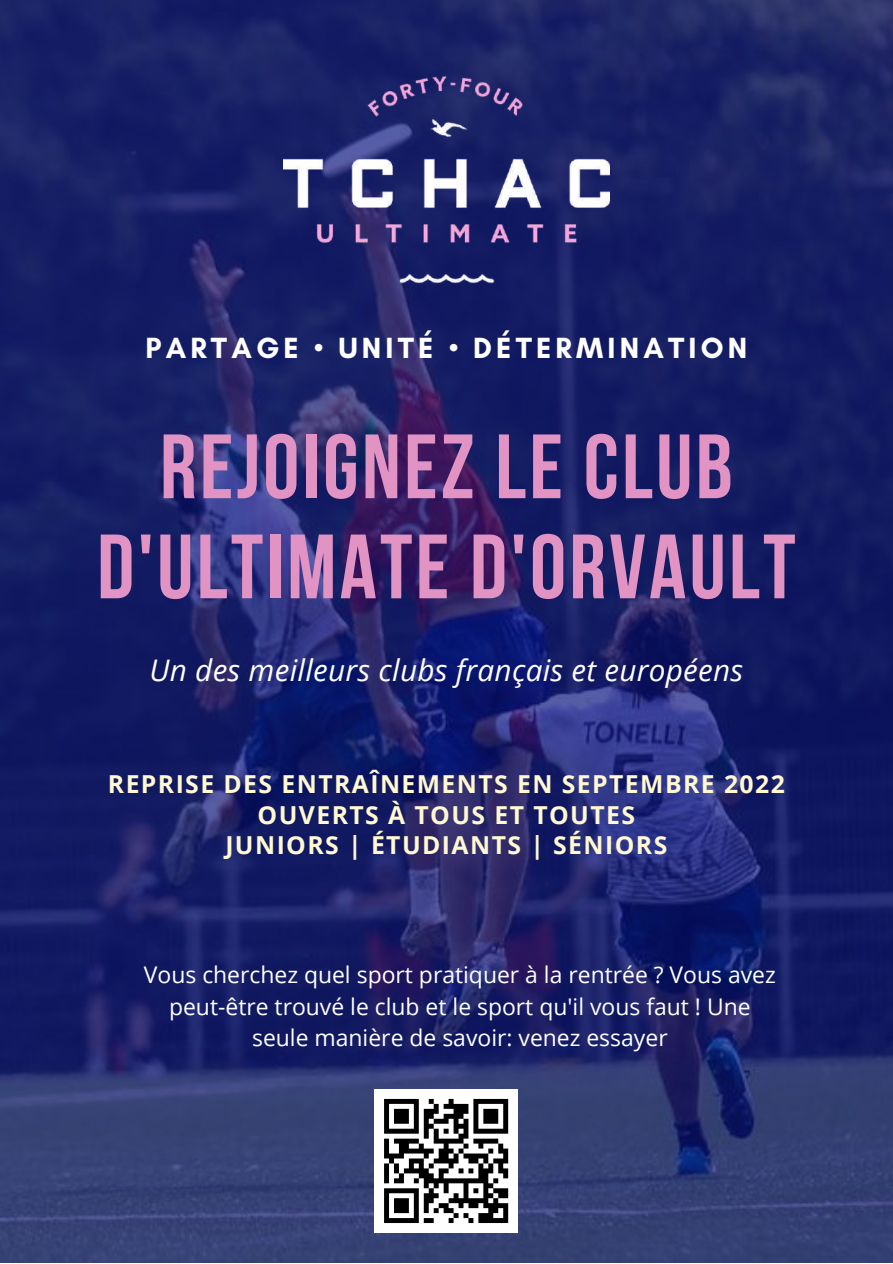
<style>
.page{position:relative;width:893px;height:1264px;background:#fff}
.page>*{position:absolute;margin:0;border:0;box-sizing:border-box;transform-origin:0 0}
.t1{font:700 91.05px/100.1px "Bebas Neue";letter-spacing:.035em;color:#e193c3;text-align:center}
.t2{font:italic 29.7px "Open Sans";letter-spacing:.01em;color:#fff}
.t3{font:700 29.7px "Glacial Indifference";letter-spacing:.14em;color:#fff}
.t4{font:700 24.75px/30.3px "Open Sans";letter-spacing:.055em;color:#fff8d1;text-align:center}
.t5{font:22.95px/31.5px "Open Sans";color:#fff;text-align:center}
</style>
<div class="page">
<img style="left:0;top:0;width:892px;height:1262px">
<div style="left:374px;top:1088px;width:144px;height:144px;background:#fff"></div>
<svg style="left:384px;top:1098px;width:124px;height:124px"></svg>
<div style="left:478px;top:1217px;width:30px;height:5px;background:#000"></div>
<img style="left:283px;top:16px;width:326px;height:326px">
<p class="t3" style="left:145px;top:329px;width:603px">PARTAGE • UNITÉ • DÉTERMINATION</p>
<h1 class="t1" style="left:97px;top:425px;width:700px">REJOIGNEZ LE CLUB<br>D'ULTIMATE D'ORVAULT</h1>
<p class="t2" style="left:149px;top:649px;width:595px">Un des meilleurs clubs français et européens</p>
<p class="t4" style="left:108px;top:768px;width:678px">REPRISE DES ENTRAÎNEMENTS EN SEPTEMBRE 2022<br>OUVERTS À TOUS ET TOUTES<br>JUNIORS | ÉTUDIANTS | SÉNIORS</p>
<p class="t5" style="left:144px;top:958px;width:633px">Vous cherchez quel sport pratiquer à la rentrée ? Vous avez peut-être trouvé le club et le sport qu'il vous faut ! Une seule manière de savoir: venez essayer</p>
</div>
